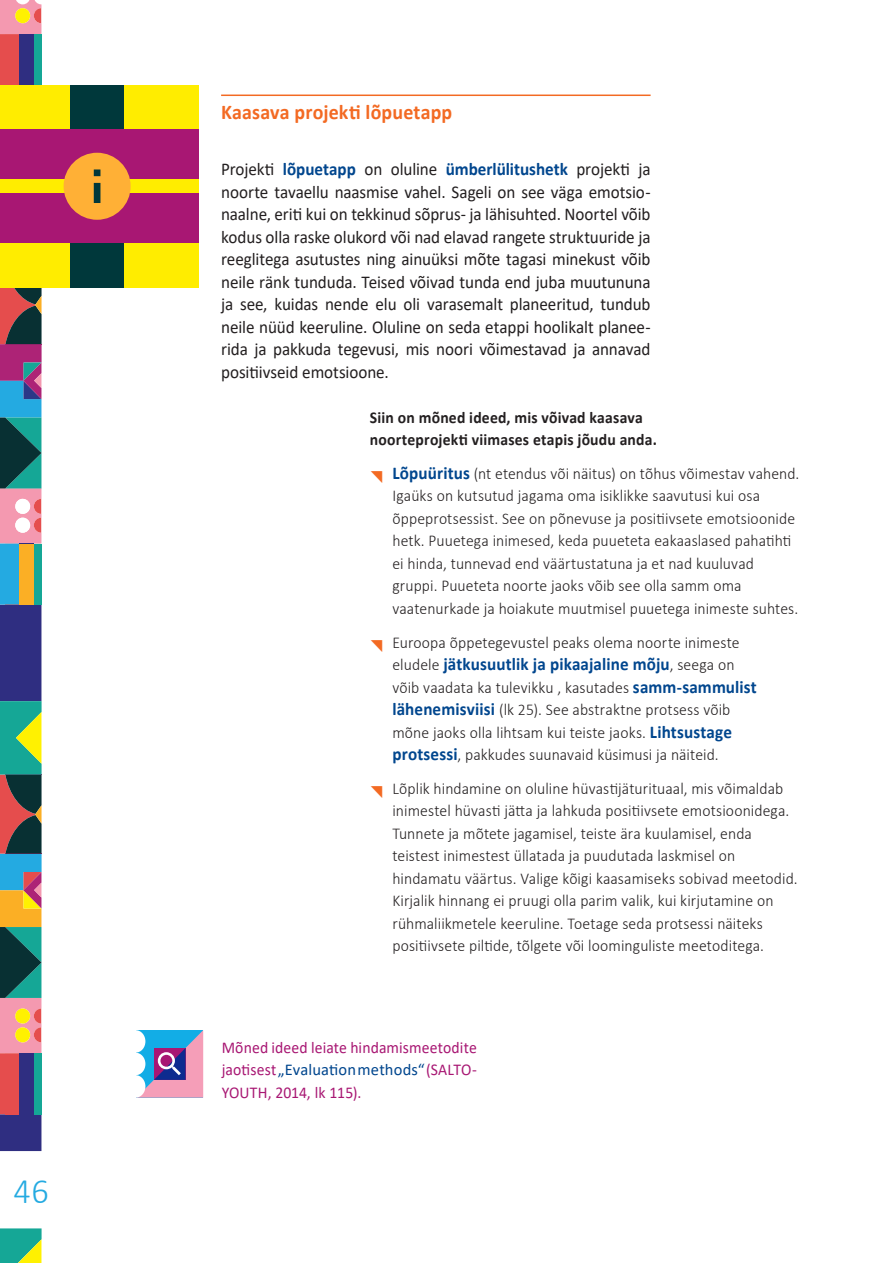
<style>
.page{position:relative;width:893px;height:1263px;background:#fff}
.page>*{position:absolute;margin:0;border:0;box-sizing:border-box;transform-origin:0 0}
.t1{font:300 36px "Calibri";color:#24aae1;scale:.95 1}
.t2{font:700 21px "Calibri";letter-spacing:.01em;color:#f36a23;scale:.95 1}
.t3{font:18px/22.5px "Calibri";letter-spacing:-.005em;color:#231f20;text-align:justify;scale:.95 1}
.t4{font:700 18px "Calibri";letter-spacing:.005em;color:#01468e;scale:.95 1}
.t5{font:300 16.5px/22.5px "Calibri";letter-spacing:.005em;color:#231f20;scale:.95 1}
.t6{font:16.5px/22.5px "Calibri";letter-spacing:.01em;color:#a81773;text-align:justify;scale:.95 1}
.t7{font:700 16.5px/22.5px "Calibri";letter-spacing:.01em;color:#231f20;scale:.95 1}
.s1{font-weight:700;color:#01468e}
.s2{font-weight:700;font-size:18px;color:#01468e}
.s3{font-weight:300;font-size:16.5px;color:#231f20}
.s4{color:#01468e}
</style>
<div class="page">
<svg style="left:0;top:1228px;width:42px;height:35px"></svg>
<svg style="left:0;top:0;width:42px;height:1151px;background:#6d6d76"></svg>
<hr style="left:221px;top:95px;width:430px;height:1px;background:#f36a23">
<svg style="left:136px;top:1030px;width:67px;height:68px;background:#9697c4"></svg>
<div style="left:0;top:85px;width:199px;height:203px;background:#ffed00"></div>
<div style="left:70px;top:85px;width:54px;height:203px;background:#00383b"></div>
<div style="left:0;top:129px;width:199px;height:50px;background:#a81773"></div>
<div style="left:0;top:193px;width:199px;height:50px;background:#a81773"></div>
<svg style="left:64px;top:153px;width:67px;height:67px"></svg>
<h1 class="t1" style="left:14px;top:1169px;width:38px">46</h1>
<p class="t2" style="left:221px;top:97px;width:245px">Kaasava projekti lõpuetapp</p>
<p class="t3" style="left:221px;top:157px;width:454px">Projekti <span class="s1">lõpuetapp</span> on oluline <span class="s1">ümberlülitushetk</span> projekti ja noorte tavaellu naasmise vahel. Sageli on see väga emotsio&shy;naalne, eriti kui on tekkinud sõprus- ja lähisuhted. Noortel võib kodus olla raske olukord või nad elavad rangete struktuuride ja reeglitega asutustes ning ainuüksi mõte tagasi minekust võib neile ränk tunduda. Teised võivad tunda end juba muutununa ja see, kuidas nende elu oli varasemalt planeeritud, tundub neile nüüd keeruline. Oluline on seda etappi hoolikalt planee&shy;rida ja pakkuda tegevusi, mis noori võimestavad ja annavad positiivseid emotsioone.</p>
<p class="t7" style="left:370px;top:406px;width:304px">Siin on mõned ideed, mis võivad kaasava noorteprojekti viimases etapis jõudu anda.</p>
<p class="t5" style="left:392px;top:462px;width:430px"><span class="s2">Lõpuüritus</span> (nt etendus või näitus) on tõhus võimestav vahend.<br>Igaüks on kutsutud jagama oma isiklikke saavutusi kui osa õppeprotsessist. See on põnevuse ja positiivsete emotsioonide hetk. Puuetega inimesed, keda puueteta eakaaslased pahatihti ei hinda, tunnevad end väärtustatuna ja et nad kuuluvad gruppi. Puueteta noorte jaoks võib see olla samm oma vaatenurkade ja hoiakute muutmisel puuetega inimeste suhtes.</p>
<p class="t5" style="left:392px;top:631px;width:367px">Euroopa õppetegevustel peaks olema noorte inimeste</p>
<p class="t4" style="left:392px;top:651px;width:362px"><span class="s3">eludele</span> jätkusuutlik ja pikaajaline mõju<span class="s3">, seega on</span></p>
<p class="t5" style="left:392px;top:676px;width:385px">võib vaadata ka tulevikku , kasutades <span class="s2">samm-sammulist lähenemisviisi</span> (lk 25). See abstraktne protsess võib mõne jaoks olla lihtsam kui teiste jaoks. <span class="s2">Lihtsustage protsessi</span>, pakkudes suunavaid küsimusi ja näiteid.</p>
<p class="t5" style="left:392px;top:777px;width:428px">Lõplik hindamine on oluline hüvastijäturituaal, mis võimaldab inimestel hüvasti jätta ja lahkuda positiivsete emotsioonidega.<br>Tunnete ja mõtete jagamisel, teiste ära kuulamisel, enda teistest inimestest üllatada ja puudutada laskmisel on hindamatu väärtus. Valige kõigi kaasamiseks sobivad meetodid.<br>Kirjalik hinnang ei pruugi olla parim valik, kui kirjutamine on rühmaliikmetele keeruline. Toetage seda protsessi näiteks positiivsete piltide, tõlgete või loominguliste meetoditega.</p>
<p class="t6" style="left:222px;top:1035px;width:270px">Mõned ideed leiate hindamismeetodite jaotisest <span class="s4">„Evaluation methods“</span> (SALTO-YOUTH, 2014, lk 115).</p>
</div>
